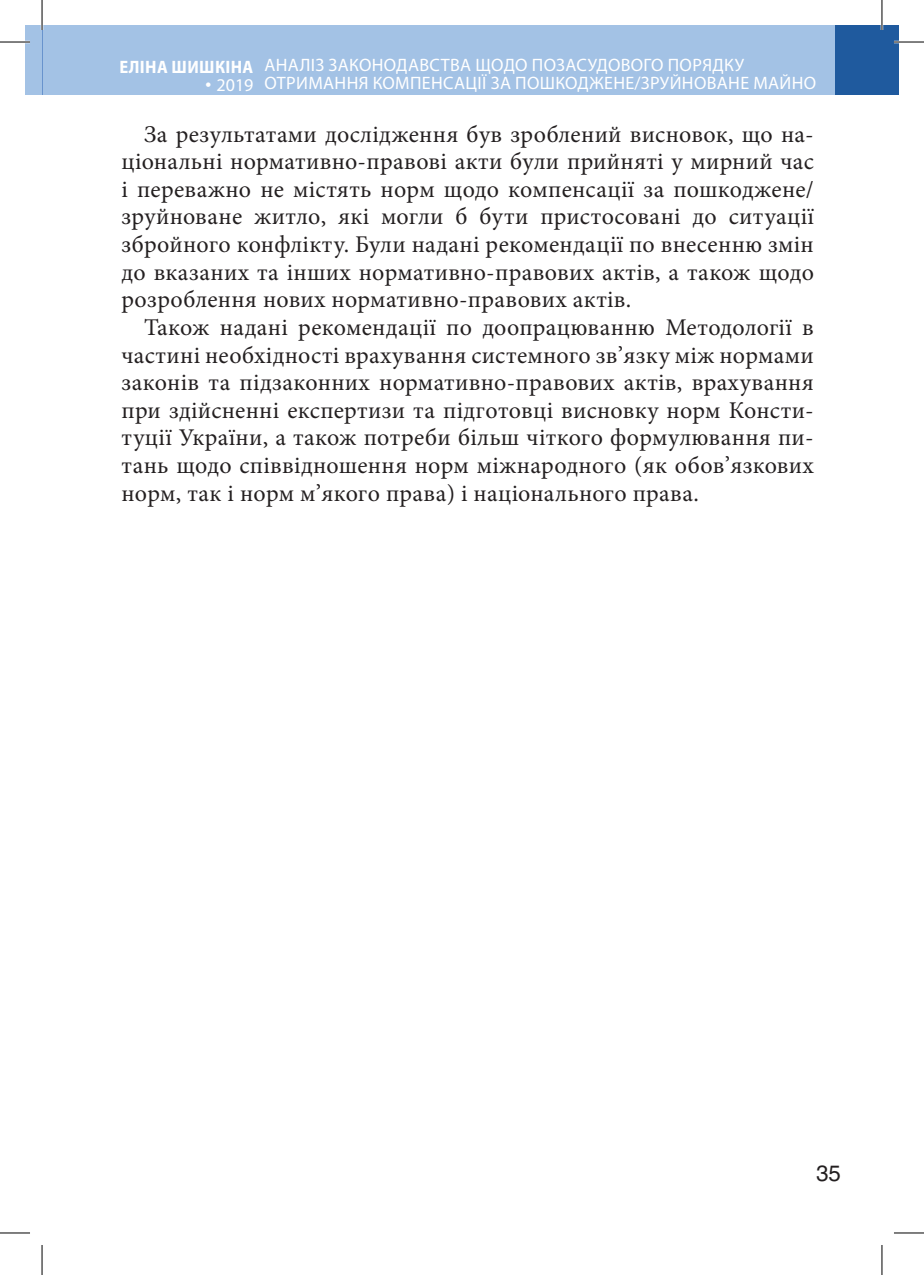
<style>
.page{position:relative;width:924px;height:1275px;background:#fff}
.page>*{position:absolute;margin:0;border:0;box-sizing:border-box;transform-origin:0 0}
.t1{font:24px/27.6px "Minion Pro";letter-spacing:.01em;color:#231f20;text-align:justify}
.t2{font:22px "Helios";color:#231f20}
.t3{font:18px/18px "Myriad Pro";letter-spacing:.02em;color:#fff}
.t4{font:700 semi-condensed 18px "Myriad Pro";letter-spacing:.02em;color:#fff}
.s1{font-family:"Gotham Pro";font-weight:300}
</style>
<div class="page">
<div style="left:42px;top:25px;width:856px;height:69px;background:#a3c2e5"></div>
<div style="left:25px;top:25px;width:17px;height:69px;background:#a3c2e5"></div>
<div style="left:835px;top:25px;width:63px;height:69px;background:#1f5a9e"></div>
<hr style="left:0;top:41px;width:30px;height:2px;background:#fff">
<hr style="left:893px;top:41px;width:30px;height:2px;background:#fff">
<hr style="left:41px;top:0;width:2px;height:30px;background:#fff">
<hr style="left:880px;top:0;width:2px;height:30px;background:#fff">
<hr style="left:0;top:42px;width:30px;height:1px;background:#000">
<hr style="left:893px;top:42px;width:30px;height:1px;background:#000">
<hr style="left:0;top:1232px;width:30px;height:1px;background:#000">
<hr style="left:893px;top:1232px;width:30px;height:1px;background:#000">
<hr style="left:42px;top:0;width:1px;height:30px;background:#000">
<hr style="left:42px;top:1245px;width:1px;height:30px;background:#000">
<hr style="left:881px;top:0;width:1px;height:30px;background:#000">
<hr style="left:881px;top:1245px;width:1px;height:30px;background:#000">
<p class="t4" style="left:119px;top:55px;width:135px">ЕЛІНА ШИШКІНА</p>
<p class="t3" style="left:204px;top:76px;width:51px"><span class="s1">•</span> 2019</p>
<p class="t3" style="left:264px;top:56px;width:553px">АНАЛІЗ ЗАКОНОДАВСТВА ЩОДО ПОЗАСУДОВОГО ПОРЯДКУ<br>ОТРИМАННЯ КОМПЕНСАЦІЇ ЗА ПОШКОДЖЕНЕ/ЗРУЙНОВАНЕ МАЙНО</p>
<p class="t1" style="left:121px;top:120px;width:693px;text-indent:23px">За результатами дослідження був зроблений висновок, що на&shy;ціональні нормативно-правові акти були прийняті у мирний час і переважно не містять норм щодо компенсації за пошкоджене/ зруйноване житло, які могли б бути пристосовані до ситуації збройного конфлікту. Були надані рекомендації по внесенню змін до вказаних та інших нормативно-правових актів, а також щодо розроблення нових нормативно-правових актів.</p>
<p class="t1" style="left:121px;top:313px;width:693px;text-indent:23px">Також надані рекомендації по доопрацюванню Методології в частині необхідності врахування системного зв’язку між нормами законів та підзаконних нормативно-правових актів, врахування при здійсненні експертизи та підготовці висновку норм Консти&shy;туції України, а також потреби більш чіткого формулювання пи&shy;тань щодо співвідношення норм міжнародного (як обов’язкових норм, так і норм м’якого права) і національного права.</p>
<p class="t2" style="left:815px;top:1159px;width:26px">35</p>
</div>
